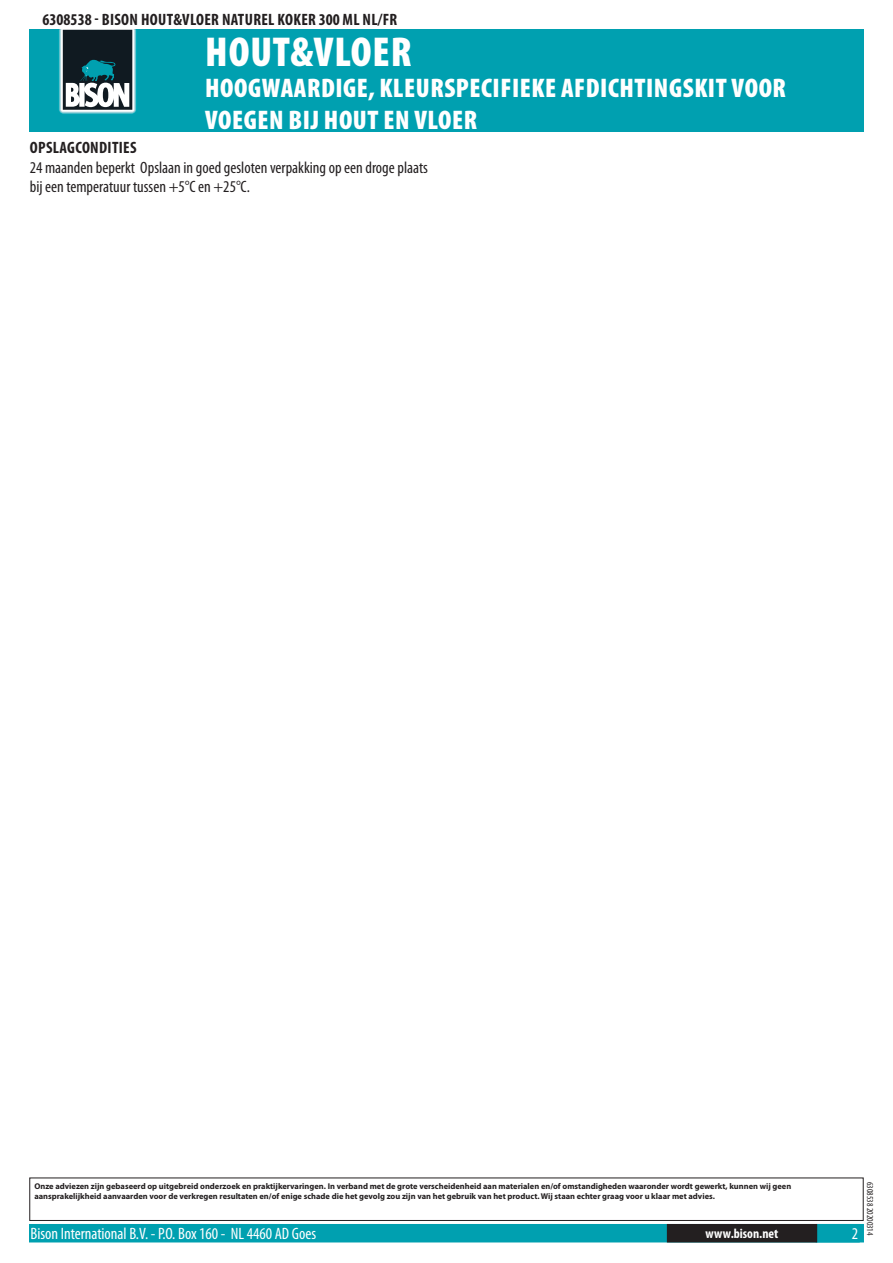
<style>
.page{position:relative;width:893px;height:1263px;background:#fff}
.page>*{position:absolute;margin:0;border:0;box-sizing:border-box;transform-origin:0 0}
.t1{font:900 condensed 42px "Myriad Pro";letter-spacing:.02em;color:#fff}
.t2{font:900 condensed 27px/32.4px "Myriad Pro";letter-spacing:.02em;color:#fff}
.t3{font:condensed 16.5px/19.8px "Myriad Pro";color:#231f20}
.t4{font:700 condensed 16.5px "Myriad Pro";letter-spacing:.02em;color:#231f20}
.t5{font:condensed 16.5px "Myriad Pro";color:#fff}
.t6{font:700 condensed 13.5px "Myriad Pro";color:#fff}
.t7{font:condensed 9px "Myriad Pro";color:#231f20}
.t8{font:700 8.4px/10.1px "Myriad Pro";color:#231f20}
</style>
<div class="page">
<div style="left:30px;top:1225px;width:833px;height:17px;background:#00a0b0"></div>
<div style="left:29px;top:1224px;width:835px;height:18px;border:2px solid #00a0b0"></div>
<div style="left:816px;top:1224px;width:44px;height:18px;border:2px solid #00a0b0"></div>
<div style="left:668px;top:1225px;width:148px;height:17px;background:#231f20"></div>
<div style="left:667px;top:1224px;width:150px;height:18px;border:2px solid #231f20"></div>
<div style="left:29px;top:1177px;width:835px;height:44px;border:1px solid #231f20"></div>
<div style="left:30px;top:30px;width:834px;height:102px;background:#00a0b0"></div>
<svg style="left:59px;top:30px;width:78px;height:84px;background:#516970"></svg>
<h3 class="t4" style="left:43px;top:9px;width:355px">6308538 - BISON HOUT&amp;VLOER NATUREL KOKER 300 ML NL/FR</h3>
<h1 class="t1" style="left:205px;top:25px;width:208px">HOUT&amp;VLOER</h1>
<h2 class="t2" style="left:205px;top:71px;width:582px">HOOGWAARDIGE, KLEURSPECIFIEKE AFDICHTINGSKIT VOOR<br>VOEGEN BIJ HOUT EN VLOER</h2>
<h3 class="t4" style="left:30px;top:137px;width:108px">OPSLAGCONDITIES</h3>
<h3 class="t3" style="left:30px;top:157px;width:400px">24 maanden beperkt Opslaan in goed gesloten verpakking op een droge plaats bij een temperatuur tussen +5°C en +25°C.</h3>
<p class="t8" style="left:34px;top:1181px;width:758px">Onze adviezen zijn gebaseerd op uitgebreid onderzoek en praktijkervaringen. In verband met de grote verscheidenheid aan materialen en/of omstandigheden waaronder wordt gewerkt, kunnen wij geen aansprakelijkheid aanvaarden voor de verkregen resultaten en/of enige schade die het gevolg zou zijn van het gebruik van het product. Wij staan echter graag voor u klaar met advies.</p>
<h3 class="t5" style="left:31px;top:1224px;width:287px">Bison International B.V. - P.O. Box 160 - NL 4460 AD Goes</h3>
<h3 class="t6" style="left:706px;top:1225px;width:74px">WWW.BISON.NET</h3>
<h3 class="t5" style="left:852px;top:1224px;width:8px">2</h3>
<p class="t7" style="left:875px;top:1182px;width:55px;rotate:90deg">6308538 20200314</p>
</div>
